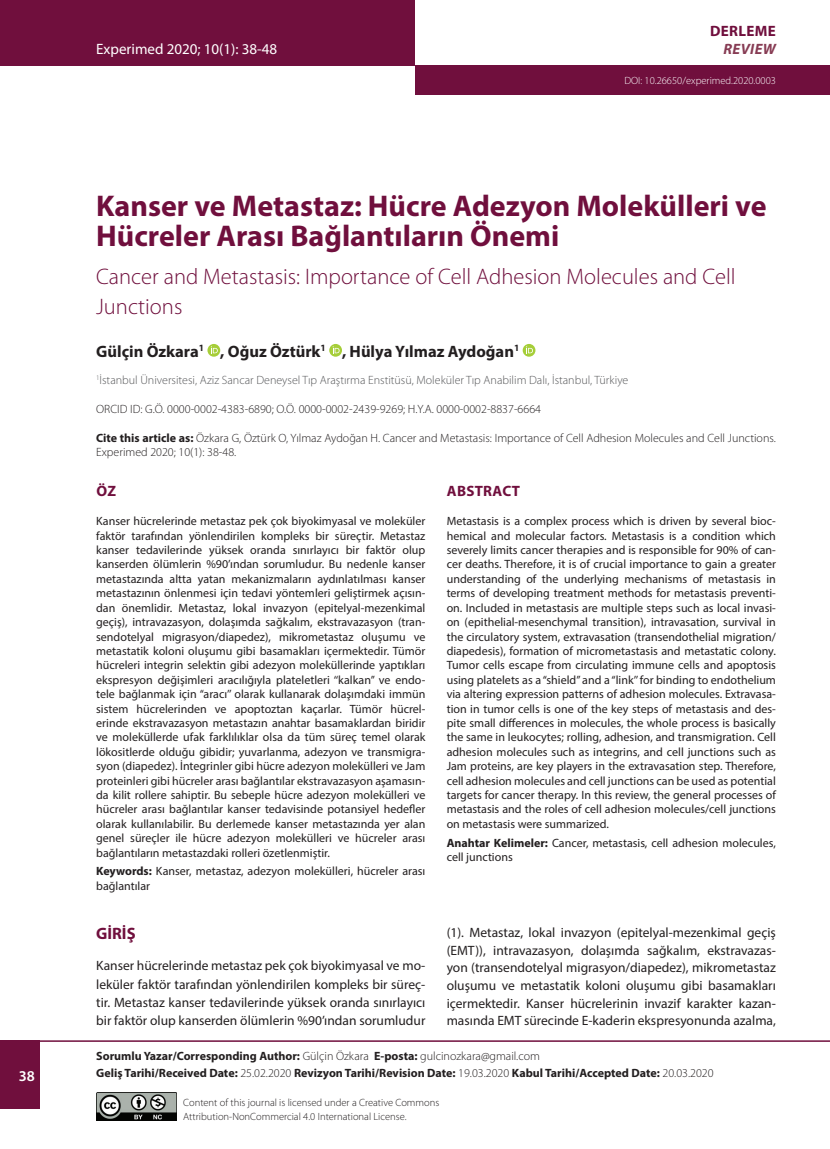
<style>
.page{position:relative;width:830px;height:1149px;background:#fff}
.page>*{position:absolute;margin:0;border:0;box-sizing:border-box;transform-origin:0 0}
.t1{font:700 30px/30px "Myriad Pro";color:#700f3d}
.t2{font:300 22.5px/30px "Myriad Pro";color:#700f3d}
.t3{font:700 16.5px "Myriad Pro";color:#231f20}
.t4{font:700 16.5px "Myriad Pro";color:#700f3d}
.t5{font:15px "Myriad Pro";color:#fff}
.t6{font:700 15px "Myriad Pro";letter-spacing:.02em;color:#700f3d}
.t7{font:italic 700 15px "Myriad Pro";letter-spacing:.02em;color:#873c54}
.t8{font:600 15px "Myriad Pro";color:#fff}
.t9{font:13.5px/17.5px "Myriad Pro";color:#231f20;text-align:justify}
.t10{font:12px/14.4px "Myriad Pro";color:#231f20;text-align:justify}
.t11{font:300 12px/14.4px "Myriad Pro";color:#231f20}
.t12{font:700 12px/16.5px "Myriad Pro";color:#231f20}
.t13{font:300 12px "Myriad Pro";color:#57585a}
.t14{font:300 10.5px/14.7px "Myriad Pro";color:#231f20}
.t15{font:300 10.5px "Myriad Pro";color:#fff}
.s1{font-weight:700}
.s2{font-weight:300}
</style>
<div class="page">
<div style="left:0;top:0;width:415px;height:66px;background:#700f3d"></div>
<div style="left:415px;top:66px;width:414px;height:29px;background:#700f3d"></div>
<svg style="left:207px;top:344px;width:13px;height:12px"></svg>
<svg style="left:211px;top:346px;width:7px;height:7px"></svg>
<svg style="left:329px;top:344px;width:13px;height:12px"></svg>
<svg style="left:332px;top:346px;width:7px;height:7px"></svg>
<svg style="left:522px;top:344px;width:13px;height:12px"></svg>
<svg style="left:526px;top:346px;width:6px;height:7px"></svg>
<img style="left:96px;top:1092px;width:81px;height:27px">
<hr style="left:0;top:1039px;width:829px;height:2px;background:#700f3d">
<div style="left:0;top:1040px;width:39px;height:68px;background:#700f3d"></div>
<p class="t8" style="left:19px;top:1065px;width:18px">38</p>
<p class="t5" style="left:96px;top:39px;width:182px">Experimed 2020; 10(1): 38-48</p>
<p class="t6" style="left:709px;top:21px;width:67px">DERLEME</p>
<p class="t7" style="left:723px;top:39px;width:54px">REVIEW</p>
<p class="t15" style="left:624px;top:75px;width:153px">DOI: 10.26650/experimed.2020.0003</p>
<h1 class="t1" style="left:96px;top:190px;width:671px">Kanser ve Metastaz: Hücre Adezyon Molekülleri ve<br>Hücreler Arası Bağlantıların Önemi</h1>
<h2 class="t2" style="left:96px;top:261px;width:640px">Cancer and Metastasis: Importance of Cell Adhesion Molecules and Cell<br>Junctions</h2>
<h3 class="t3" style="left:96px;top:340px;width:424px">Gülçin Özkara<sup>1</sup> , Oğuz Öztürk<sup>1</sup> , Hülya Yılmaz Aydoğan<sup>1</sup></h3>
<p class="t13" style="left:96px;top:372px;width:533px"><sup>1</sup>İstanbul Üniversitesi, Aziz Sancar Deneysel Tıp Araştırma Enstitüsü, Moleküler Tıp Anabilim Dalı, İstanbul, Türkiye</p>
<p class="t11" style="left:96px;top:401px;width:446px">ORCID ID: G.Ö. 0000-0002-4383-6890; O.Ö. 0000-0002-2439-9269; H.Y.A. 0000-0002-8837-6664</p>
<p class="t11" style="left:96px;top:430px;width:680px"><span class="s1">Cite this article as:</span> Özkara G, Öztürk O, Yılmaz Aydoğan H. Cancer and Metastasis: Importance of Cell Adhesion Molecules and Cell Junctions.<br>Experimed 2020; 10(1): 38-48.</p>
<p class="t6" style="left:446px;top:481px;width:75px">ABSTRACT</p>
<p class="t10" style="left:446px;top:513px;width:330px">Metastasis is a complex process which is driven by several bioc&shy;hemical and molecular factors. Metastasis is a condition which severely limits cancer therapies and is responsible for 90% of can&shy;cer deaths. Therefore, it is of crucial importance to gain a greater understanding of the underlying mechanisms of metastasis in terms of developing treatment methods for metastasis preventi&shy;on. Included in metastasis are multiple steps such as local invasi&shy;on (epithelial-mesenchymal transition), intravasation, survival in the circulatory system, extravasation (transendothelial migration/ diapedesis), formation of micrometastasis and metastatic colony.<br>Tumor cells escape from circulating immune cells and apoptosis using platelets as a ‘‘shield’’ and a ‘‘link’’ for binding to endothelium via altering expression patterns of adhesion molecules. Extravasa&shy;tion in tumor cells is one of the key steps of metastasis and des&shy;pite small differences in molecules, the whole process is basically the same in leukocytes; rolling, adhesion, and transmigration. Cell adhesion molecules such as integrins, and cell junctions such as Jam proteins, are key players in the extravasation step. Therefore, cell adhesion molecules and cell junctions can be used as potential targets for cancer therapy. In this review, the general processes of metastasis and the roles of cell adhesion molecules/cell junctions on metastasis were summarized.</p>
<p class="t10" style="left:446px;top:834px;width:330px"><span class="s1">Anahtar Kelimeler:</span> Cancer, metastasis, cell adhesion molecules, cell junctions</p>
<p class="t6" style="left:96px;top:481px;width:21px">ÖZ</p>
<p class="t10" style="left:96px;top:513px;width:330px">Kanser hücrelerinde metastaz pek çok biyokimyasal ve moleküler faktör tarafından yönlendirilen kompleks bir süreçtir. Metastaz kanser tedavilerinde yüksek oranda sınırlayıcı bir faktör olup kanserden ölümlerin %90’ından sorumludur. Bu nedenle kanser metastazında altta yatan mekanizmaların aydınlatılması kanser metastazının önlenmesi için tedavi yöntemleri geliştirmek açısın&shy;dan önemlidir. Metastaz, lokal invazyon (epitelyal-mezenkimal geçiş), intravazasyon, dolaşımda sağkalım, ekstravazasyon (tran&shy;sendotelyal migrasyon/diapedez), mikrometastaz oluşumu ve metastatik koloni oluşumu gibi basamakları içermektedir. Tümör hücreleri integrin selektin gibi adezyon moleküllerinde yaptıkları ekspresyon değişimleri aracılığıyla plateletleri ‘‘kalkan’’ ve endo&shy;tele bağlanmak için ‘‘aracı’’ olarak kullanarak dolaşımdaki immün sistem hücrelerinden ve apoptoztan kaçarlar. Tümör hücrel&shy;erinde ekstravazasyon metastazın anahtar basamaklardan biridir ve moleküllerde ufak farklılıklar olsa da tüm süreç temel olarak lökositlerde olduğu gibidir; yuvarlanma, adezyon ve transmigra&shy;syon (diapedez). İntegrinler gibi hücre adezyon molekülleri ve Jam proteinleri gibi hücreler arası bağlantılar ekstravazasyon aşamasın&shy;da kilit rollere sahiptir. Bu sebeple hücre adezyon molekülleri ve hücreler arası bağlantılar kanser tedavisinde potansiyel hedefler olarak kullanılabilir. Bu derlemede kanser metastazında yer alan genel süreçler ile hücre adezyon molekülleri ve hücreler arası bağlantıların metastazdaki rolleri özetlenmiştir.</p>
<p class="t10" style="left:96px;top:863px;width:330px"><span class="s1">Keywords:</span> Kanser, metastaz, adezyon molekülleri, hücreler arası bağlantılar</p>
<h3 class="t4" style="left:96px;top:922px;width:41px">GİRİŞ</h3>
<p class="t9" style="left:96px;top:956px;width:330px;line-height:18.3px">Kanser hücrelerinde metastaz pek çok biyokimyasal ve mo&shy;leküler faktör tarafından yönlendirilen kompleks bir süreç&shy;tir. Metastaz kanser tedavilerinde yüksek oranda sınırlayıcı bir faktör olup kanserden ölümlerin %90’ından sorumludur</p>
<p class="t9" style="left:446px;top:923px;width:330px">(1). Metastaz, lokal invazyon (epitelyal-mezenkimal geçiş (EMT)), intravazasyon, dolaşımda sağkalım, ekstravazas&shy;yon (transendotelyal migrasyon/diapedez), mikrometastaz oluşumu ve metastatik koloni oluşumu gibi basamakları içermektedir. Kanser hücrelerinin invazif karakter kazan&shy;masında EMT sürecinde E-kaderin ekspresyonunda azalma,</p>
<p class="t12" style="left:96px;top:1047px;width:618px">Sorumlu Yazar/Corresponding Author: <span class="s2">Gülçin Özkara</span> E-posta: <span class="s2">gulcinozkara@gmail.com<br></span>Geliş Tarihi/Received Date: <span class="s2">25.02.2020</span> Revizyon Tarihi/Revision Date: <span class="s2">19.03.2020</span> Kabul Tarihi/Accepted Date: <span class="s2">20.03.2020</span></p>
<p class="t14" style="left:183px;top:1094px;width:257px">Content of this journal is licensed under a Creative Commons<br>Attribution-NonCommercial 4.0 International License.</p>
</div>
